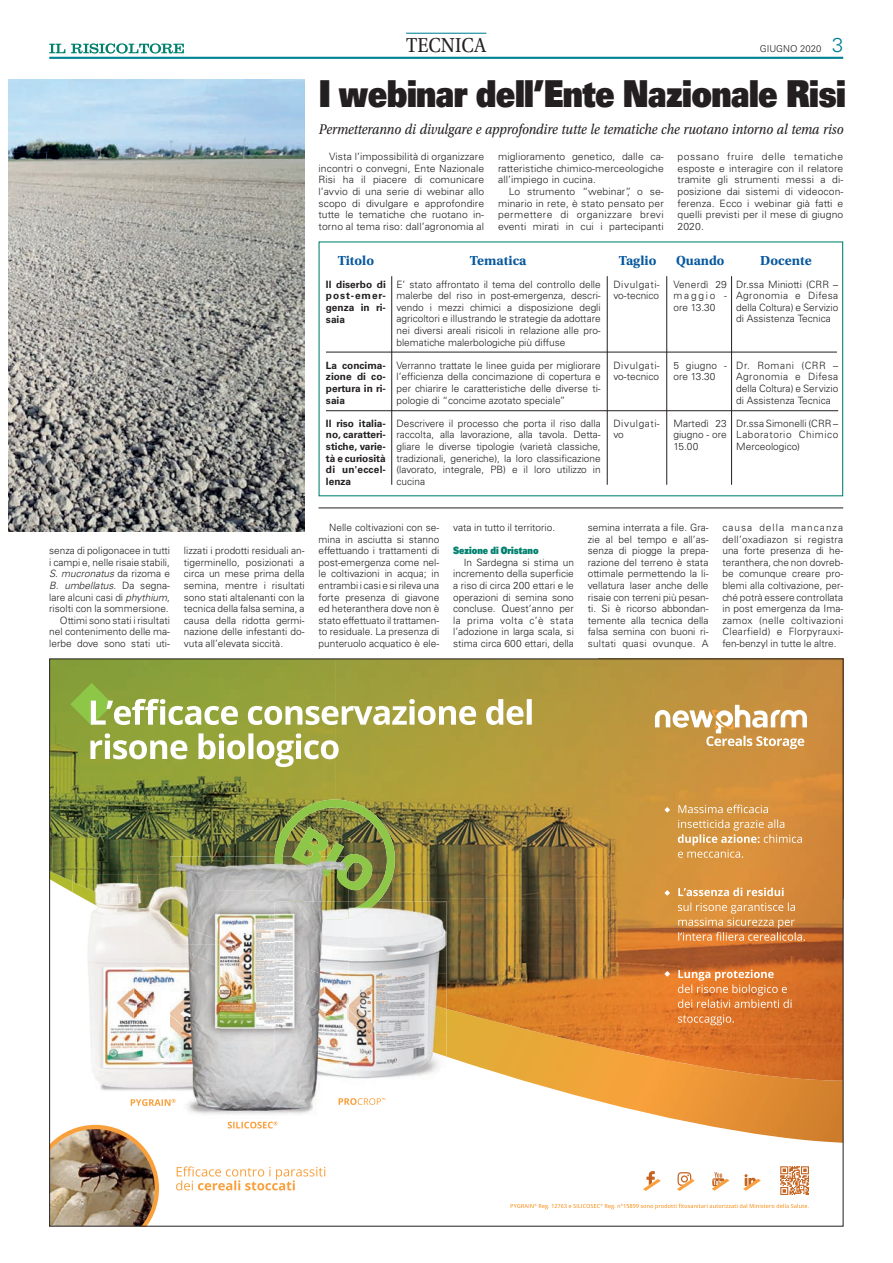
<style>
.page{position:relative;width:893px;height:1263px;background:#fff}
.page>*{position:absolute;margin:0;border:0;box-sizing:border-box;transform-origin:0 0}
.t1{font:37.2px "Univers LT Std X Black";letter-spacing:-.02em;color:#231f20;scale:.84 1}
.t2{font:21.15px "Utopia Std";color:#231f20;scale:.9 1}
.t3{font:italic 14.85px "Utopia Std";letter-spacing:-.005em;color:#231f20;scale:.89 1}
.t4{font:700 13.8px "Utopia Std";letter-spacing:-.005em;color:#08599f}
.t5{font:300 10.05px/11.6px "Univers LT Std";color:#231f20;text-align:justify}
.t6{font:700 10.05px/11.6px "Univers LT Std";color:#231f20;text-align:justify}
.t7{font:10.05px "Univers LT Std X Black";color:#00816f;scale:.84 1}
.t8{font:300 10.05px/11.6px "Univers LT Std";letter-spacing:.02em;color:#231f20}
.t9{font:300 9.6px "Univers LT Std";color:#231f20}
.s1{font-size:20.1px;color:#008296}
.s2{font-style:italic}
</style>
<div class="page">
<img style="left:9px;top:32px;width:835px;height:1195px">
<h2 class="t2" style="left:406px;top:34px;width:91px">TECNIC A</h2>
<p class="t9" style="left:760px;top:43px;width:85px">GIUGNO 2020 <span class="s1">3</span></p>
<h1 class="t1" style="left:319px;top:69px;width:629px">I webinar dell’Ente Nazionale Risi</h1>
<h3 class="t3" style="left:319px;top:121px;width:591px">Permetteranno di divulgare e approfondire tutte le tematiche che ruotano intorno al tema riso</h3>
<p class="t5" style="left:319px;top:151px;width:167px;text-indent:11px">Vista l’impossibilità di organizzare incontri o convegni, Ente Nazionale Risi ha il piacere di comunicare l’avvio di una serie di webinar allo scopo di divulgare e approfondire tutte le tematiche che ruotano in&shy;torno al tema riso: dall’agronomia al</p>
<p class="t5" style="left:498px;top:151px;width:167px">miglioramento genetico, dalle ca&shy;ratteristiche chimico-merceologiche all’impiego in cucina.</p>
<p class="t5" style="left:678px;top:151px;width:167px">possano fruire delle tematiche esposte e interagire con il relatore tramite gli strumenti messi a di&shy;posizione dai sistemi di videocon&shy;ferenza. Ecco i webinar già fatti e quelli previsti per il mese di giugno 2020.</p>
<p class="t5" style="left:498px;top:186px;width:167px;text-indent:11px">Lo strumento “we b i n a r ”, o se&shy;minario in rete, è stato pensato per permettere di organizzare brevi eventi mirati in cui i partecipanti</p>
<h3 class="t4" style="left:338px;top:252px;width:38px">Ti to l o</h3>
<h3 class="t4" style="left:470px;top:252px;width:58px">Te ma t i c a</h3>
<h3 class="t4" style="left:619px;top:252px;width:39px">Tag lio</h3>
<h3 class="t4" style="left:676px;top:252px;width:50px">Quan do</h3>
<h3 class="t4" style="left:760px;top:252px;width:53px">D o cente</h3>
<p class="t6" style="left:326px;top:279px;width:61px">Il diserbo di p os t -e me r&shy;genza in ri&shy;saia</p>
<p class="t6" style="left:326px;top:360px;width:61px">La concima&shy;zione di co&shy;pertura in ri&shy;saia</p>
<p class="t6" style="left:326px;top:418px;width:61px">Il riso italia&shy;no, caratteri&shy;stiche, varie&shy;tà e curiosità di un'eccel&shy;lenza</p>
<p class="t5" style="left:396px;top:278px;width:206px">E’ stato affrontato il tema del controllo delle malerbe del riso in post-emergenza, descri&shy;vendo i mezzi chimici a disposizione degli agricoltori e illustrando le strategie da adottare nei diversi areali risicoli in relazione alle pro&shy;blematiche malerbologiche più diffuse</p>
<p class="t5" style="left:396px;top:359px;width:206px">Verranno trattate le linee guida per migliorare l’efficienza della concimazione di copertura e per chiarire le caratteristiche delle diverse ti&shy;pologie di “concime azotato speciale”</p>
<p class="t5" style="left:396px;top:417px;width:206px">Descrivere il processo che porta il riso dalla raccolta, alla lavorazione, alla tavola. Detta&shy;gliare le diverse tipologie (varietà classiche, tradizionali, generiche), la loro classificazione (lavorato, integrale, PB) e il loro utilizzo in cucina</p>
<p class="t5" style="left:613px;top:278px;width:48px">D i vu l g at i&shy;vo - t e c n i c o</p>
<p class="t5" style="left:613px;top:359px;width:48px">D i vu l g at i&shy;vo - t e c n i c o</p>
<p class="t5" style="left:613px;top:417px;width:48px">D i vu l g at i&shy;vo</p>
<p class="t5" style="left:673px;top:278px;width:55px">Venerdì 29 maggio - ore 13.30</p>
<p class="t8" style="left:673px;top:359px;width:55px">5 giugno - ore 13.30</p>
<p class="t5" style="left:673px;top:417px;width:55px">Martedì 23 giugno - ore 15.0 0</p>
<p class="t5" style="left:736px;top:278px;width:104px">Dr.ssa Miniotti (CRR – Agronomia e Difesa della Coltura) e Servizio di Assistenza Tecnica</p>
<p class="t5" style="left:736px;top:359px;width:104px">Dr. Romani (CRR – Agronomia e Difesa della Coltura) e Servizio di Assistenza Tecnica</p>
<p class="t5" style="left:736px;top:417px;width:104px">Dr.ssa Simonelli (CRR – Laboratorio Chimico Merceologico)</p>
<p class="t5" style="left:49px;top:545px;width:122px;text-align:right">senza di poligonacee in tutti i campi e, nelle risaie stabili,<br><span class="s2">S. mucronatus</span> da rizoma e<br><span class="s2">B. umbellatus</span>. Da segna&shy;lare alcuni casi di <span class="s2">p hy t h i u m</span> , risolti con la sommersione.<br>Ottimi sono stati i risultati nel contenimento delle ma&shy;lerbe dove sono stati uti-</p>
<p class="t5" style="left:184px;top:545px;width:122px">lizzati i prodotti residuali an&shy;tigerminello, posizionati a circa un mese prima della semina, mentre i risultati sono stati altalenanti con la tecnica della falsa semina, a causa della ridotta germi&shy;nazione delle infestanti do&shy;vuta all’elevata siccità.</p>
<p class="t5" style="left:319px;top:522px;width:122px;text-indent:11px">Nelle coltivazioni con se&shy;mina in asciutta si stanno effettuando i trattamenti di post-emergenza come nel&shy;le coltivazioni in acqua; in entrambi i casi e si rileva una forte presenza di giavone ed heteranthera dove non è stato effettuato il trattamen&shy;to residuale. La presenza di punteruolo acquatico è ele-</p>
<p class="t5" style="left:453px;top:522px;width:104px">vata in tutto il territorio.</p>
<p class="t7" style="left:453px;top:544px;width:103px">Sezione di Oristano</p>
<p class="t5" style="left:453px;top:556px;width:122px;text-indent:11px">In Sardegna si stima un incremento della superficie a riso di circa 200 ettari e le operazioni di semina sono concluse. Quest’anno per la prima volta c’è stata l’adozione in larga scala, si stima circa 600 ettari, della</p>
<p class="t5" style="left:588px;top:522px;width:122px">semina interrata a file. Gra&shy;zie al bel tempo e all’as&shy;senza di piogge la prepa&shy;razione del terreno è stata ottimale permettendo la li&shy;vellatura laser anche delle risaie con terreni più pesan&shy;ti. Si è ricorso abbondan&shy;temente alla tecnica della falsa semina con buoni ri&shy;sultati quasi ovunque. A</p>
<p class="t5" style="left:722px;top:522px;width:122px">causa della mancanza dell’oxadiazon si registra una forte presenza di he&shy;teranthera, che non dovreb&shy;be comunque creare pro&shy;blemi alla coltivazione, per&shy;ché potrà essere controllata in post emergenza da Ima&shy;zamox (nelle coltivazioni Clearfield) e Florpyrauxi&shy;fen-benzyl in tutte le altre.</p>
</div>
